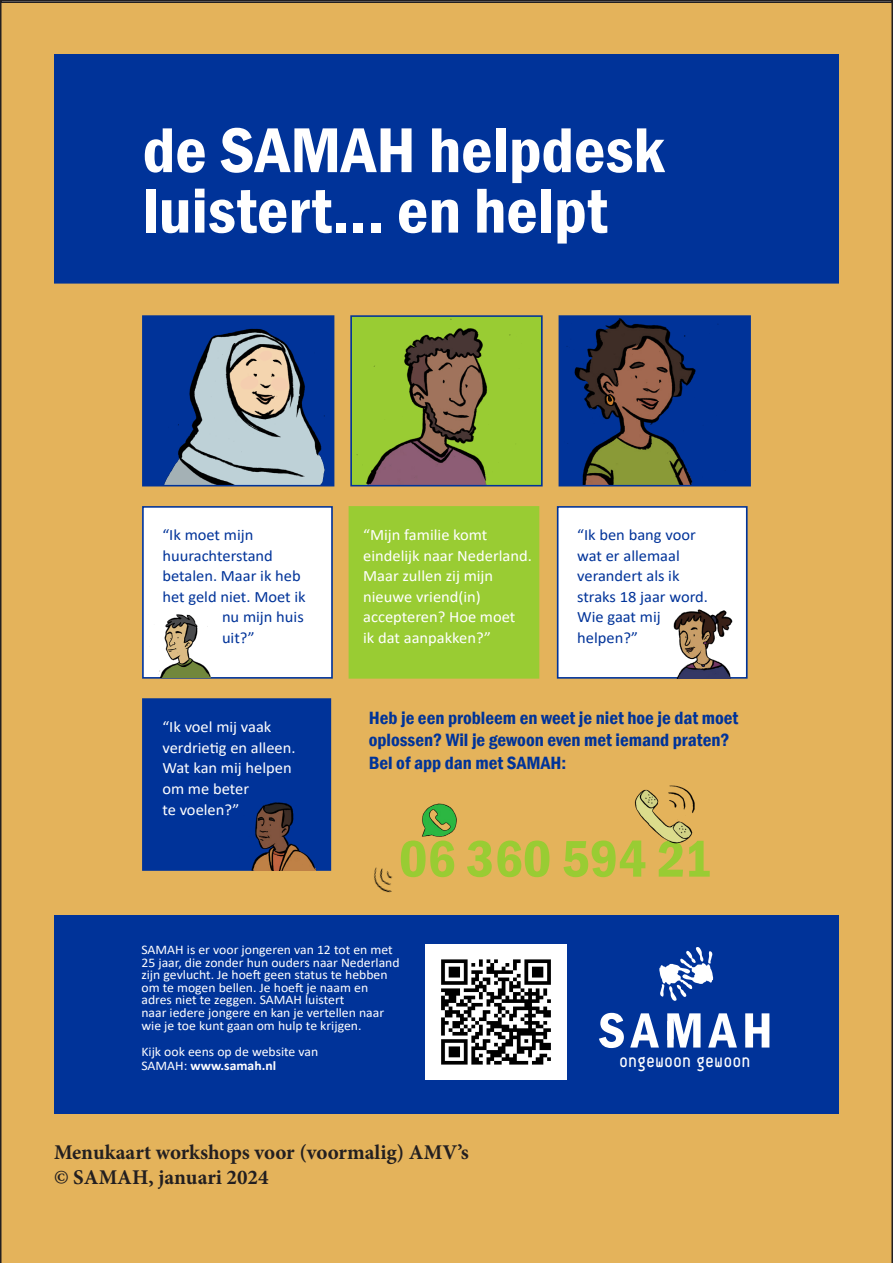
<style>
.page{position:relative;width:893px;height:1263px;background:#fff}
.page>*{position:absolute;margin:0;border:0;box-sizing:border-box;transform-origin:0 0}
.t1{font:600 condensed 65.7px/60.4px "Franklin Gothic";color:#fff;scale:1.04 1}
.t2{font:600 condensed 53.4px "Franklin Gothic";color:#9c3;scale:1.04 1}
.t3{font:700 21px "Minion Pro";color:#231f20}
.t4{font:20.55px "Platelet OT";color:#fff;scale:.95 1}
.t5{font:600 condensed 18.3px/22.5px "Franklin Gothic";color:#039;scale:1.04 1}
.t6{font:15.9px/20.5px "Calibri";color:#fff;scale:1.04 1}
.t7{font:15.9px/20.5px "Calibri";color:#039;scale:1.04 1}
.t8{font:13.2px/12.6px "Calibri";color:#fff;scale:1.04 1}
.s1{font-weight:700}
</style>
<div class="page">
<div style="left:0;top:2px;width:893px;height:1261px;background:#e4b35b"></div>
<div style="left:55px;top:55px;width:783px;height:228px;background:#039"></div>
<div style="left:54px;top:54px;width:785px;height:230px;border:2px solid #039"></div>
<div style="left:143px;top:316px;width:191px;height:170px;background:#039"></div>
<img style="left:164px;top:328px;width:161px;height:155px">
<div style="left:142px;top:315px;width:192px;height:171px;border:2px solid #039"></div>
<div style="left:351px;top:316px;width:191px;height:170px;background:#9c3"></div>
<img style="left:356px;top:319px;width:155px;height:164px">
<div style="left:350px;top:315px;width:193px;height:171px;border:2px solid #039"></div>
<div style="left:559px;top:316px;width:191px;height:170px;background:#039"></div>
<img style="left:566px;top:318px;width:153px;height:165px">
<div style="left:559px;top:315px;width:192px;height:171px;border:2px solid #039"></div>
<div style="left:143px;top:507px;width:189px;height:171px;background:#fff"></div>
<div style="left:142px;top:506px;width:191px;height:173px;border:2px solid #039"></div>
<div style="left:349px;top:507px;width:189px;height:171px;background:#9c3"></div>
<div style="left:349px;top:506px;width:190px;height:173px;border:2px solid #9c3"></div>
<div style="left:558px;top:507px;width:189px;height:171px;background:#fff"></div>
<div style="left:557px;top:506px;width:191px;height:173px;border:2px solid #039"></div>
<div style="left:143px;top:699px;width:187px;height:171px;background:#039"></div>
<div style="left:142px;top:698px;width:189px;height:173px;border:2px solid #039"></div>
<img style="left:240px;top:802px;width:76px;height:69px">
<img style="left:658px;top:609px;width:82px;height:69px">
<img style="left:421px;top:802px;width:37px;height:36px">
<img style="left:632px;top:781px;width:69px;height:66px">
<img style="left:364px;top:863px;width:39px;height:37px">
<img style="left:148px;top:614px;width:68px;height:63px">
<div style="left:54px;top:915px;width:785px;height:199px;background:#039"></div>
<svg style="left:599px;top:1013px;width:25px;height:35px"></svg>
<svg style="left:630px;top:1013px;width:29px;height:34px"></svg>
<svg style="left:708px;top:1013px;width:29px;height:34px"></svg>
<svg style="left:745px;top:1013px;width:24px;height:34px"></svg>
<svg style="left:667px;top:1013px;width:33px;height:34px"></svg>
<svg style="left:659px;top:947px;width:54px;height:54px"></svg>
<img style="left:425px;top:944px;width:141px;height:136px">
<p class="t1" style="left:143px;top:119px;width:504px">de SAMAH helpdesk luistert... en helpt</p>
<p class="t7" style="left:162px;top:524px;width:89px">“Ik moet mijn</p>
<p class="t7" style="left:162px;top:545px;width:108px">huurachterstand</p>
<p class="t7" style="left:162px;top:565px;width:135px">betalen. Maar ik heb</p>
<p class="t7" style="left:162px;top:586px;width:139px">het geld niet. Moet ik</p>
<p class="t7" style="left:222px;top:606px;width:80px">nu mijn huis</p>
<p class="t7" style="left:222px;top:627px;width:33px">uit?”</p>
<p class="t6" style="left:162px;top:716px;width:130px">“Ik voel mij vaak verdrietig en alleen.<br>Wat kan mij helpen om me beter<br>te voelen?”</p>
<p class="t6" style="left:363px;top:524px;width:164px">“Mijn familie komt eindelijk naar Nederland.<br>Maar zullen zij mijn nieuwe vriend(in) accepteren? Hoe moet<br>ik dat aanpakken?”</p>
<p class="t7" style="left:577px;top:524px;width:127px">“Ik ben bang voor wat er allemaal verandert als ik straks 18 jaar word.<br>Wie gaat mij helpen?”</p>
<p class="t5" style="left:369px;top:706px;width:357px">Heb je een probleem en weet je niet hoe je dat moet oplossen? Wil je gewoon even met iemand praten?<br>Bel of app dan met SAMAH:</p>
<p class="t2" style="left:399px;top:823px;width:302px">06 360 594 21</p>
<p class="t8" style="left:141px;top:943px;width:250px">SAMAH is er voor jongeren van 12 tot en met 25 jaar, die zonder hun ouders naar Nederland zijn gevlucht. Je hoeft geen status te hebben om te mogen bellen. Je hoeft je naam en adres niet te zeggen. SAMAH luistert<br>naar iedere jongere en kan je vertellen naar wie je toe kunt gaan om hulp te krijgen.</p>
<p class="t8" style="left:141px;top:1044px;width:172px;line-height:14.1px">Kijk ook eens op de website van<br>SAMAH: <span class="s1">www.samah.nl</span></p>
<p class="t4" style="left:619px;top:1052px;width:140px">ongewoon gewoon</p>
<p class="t3" style="left:54px;top:1138px;width:416px">Menukaart workshops voor (voormalig) AMV’s</p>
<p class="t3" style="left:54px;top:1163px;width:216px">© SAMAH, januari 2024</p>
</div>
